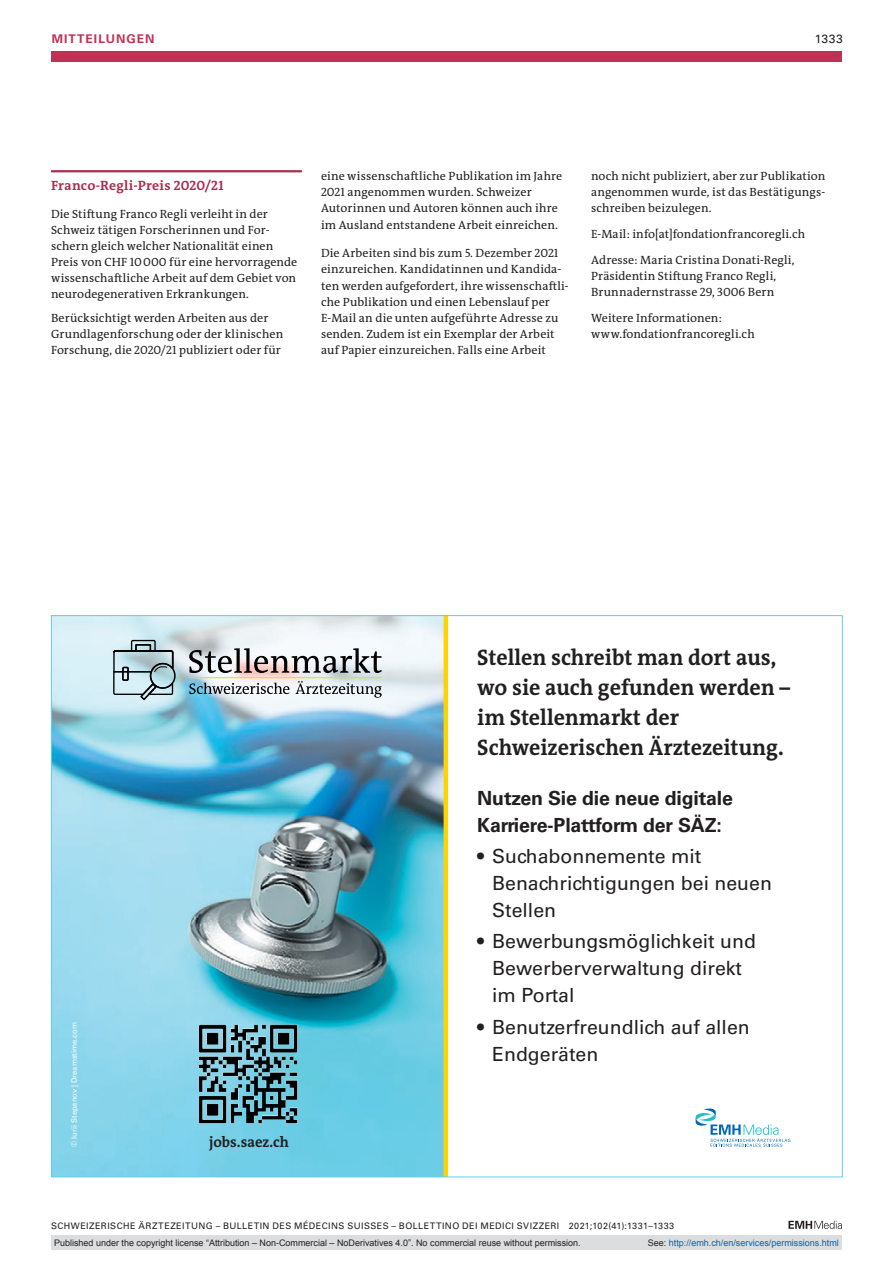
<style>
.page{position:relative;width:893px;height:1263px;background:#fff}
.page>*{position:absolute;margin:0;border:0;box-sizing:border-box;transform-origin:0 0}
.t1{font:700 22.5px/30px "The Antiqua B W7";color:#231f20;scale:.96 1}
.t2{font:19.5px/27px "Univers LT Std";color:#231f20}
.t3{font:700 19.5px/27px "Univers LT Std";letter-spacing:-.01em;color:#231f20}
.t4{font:700 15px "The Antiqua B W7";color:#231f20;scale:.96 1}
.section-h1{font:700 13.5px "The Antiqua B W7";letter-spacing:.02em;color:#ae2b4e}
.section-pf{font:12px/16px "The Antiqua B W5 Plain";letter-spacing:.01em;color:#231f20}
.ressort{font:700 12px "Univers LT Std";letter-spacing:.085em;color:#bf3256}
.ressort-2{font:12px "Univers LT Std";color:#231f20}
.t5{font:9px "Arial";color:#231f20}
.t6{font:9px "Univers LT Std";letter-spacing:.05em;color:#231f20}
.t7{font:9px "Arial";color:#0066b3}
.t8{font:7.5px "Univers LT Std";color:#fff}
.s1{color:#231f20}
</style>
<div class="page">
<svg style="left:788px;top:1221px;width:54px;height:8px"></svg>
<hr style="left:51px;top:170px;width:251px;height:2px;background:#ae2b4e">
<div style="left:51px;top:51px;width:791px;height:11px;background:#bf3256"></div>
<img style="left:53px;top:617px;width:391px;height:558px">
<hr style="left:444px;top:616px;width:4px;height:561px;background:#fed304">
<svg style="left:189px;top:648px;width:193px;height:25px"></svg>
<svg style="left:189px;top:681px;width:193px;height:17px"></svg>
<hr style="left:189px;top:677px;width:192px;height:1px;background:#ebdb30">
<div style="left:150px;top:663px;width:26px;height:26px;border:1px solid #000001;border-radius:50%"></div>
<svg style="left:113px;top:640px;width:61px;height:61px;background:#a2b8bf"></svg>
<svg style="left:696px;top:1108px;width:94px;height:39px"></svg>
<img style="left:198px;top:1023px;width:101px;height:102px">
<div style="left:51px;top:1235px;width:791px;height:15px;background:#dcdddf"></div>
<p class="ressort" style="left:52px;top:31px;width:104px">MITTEILUNGEN</p>
<p class="ressort-2" style="left:815px;top:31px;width:30px">1333</p>
<p class="section-h1" style="left:51px;top:177px;width:174px">Franco-Regli-Preis 2020/21</p>
<p class="section-pf" style="left:51px;top:206px;width:248px">Die Stiftung Franco Regli verleiht in der Schweiz tätigen Forscherinnen und For&shy;schern gleich welcher Nationalität einen Preis von CHF 10000 für eine hervorragende wissenschaftliche Arbeit auf dem Gebiet von neurodegenerativen Erkrankungen.</p>
<p class="section-pf" style="left:51px;top:310px;width:234px">Berücksichtigt werden Arbeiten aus der<br>Grundlagenforschung oder der klinischen<br>Forschung, die 2020/21 publiziert oder für</p>
<p class="section-pf" style="left:321px;top:168px;width:243px">eine wissenschaftliche Publikation im Jahre 2021 angenommen wurden. Schweizer Autorinnen und Autoren können auch ihre im Ausland entstandene Arbeit einreichen.</p>
<p class="section-pf" style="left:321px;top:245px;width:249px">Die Arbeiten sind bis zum 5. Dezember 2021 einzureichen. Kandidatinnen und Kandida&shy;ten werden aufgefordert, ihre wissenschaftli&shy;che Publikation und einen Lebenslauf per E-Mail an die unten aufgeführte Adresse zu senden. Zudem ist ein Exemplar der Arbeit auf Papier einzureichen. Falls eine Arbeit</p>
<p class="section-pf" style="left:591px;top:168px;width:236px;text-align:justify">noch nicht publiziert, aber zur Publikation angenommen wurde, ist das Bestätigungs&shy;schreiben beizulegen.</p>
<p class="section-pf" style="left:591px;top:226px;width:216px">E-Mail: info[at]fondationfrancoregli.ch</p>
<p class="section-pf" style="left:591px;top:252px;width:205px">Adresse: Maria Cristina Donati-Regli,<br>Präsidentin Stiftung Franco Regli,<br>Brunnadernstrasse 29, 3006 Bern</p>
<p class="section-pf" style="left:591px;top:310px;width:165px">Weitere Informationen: www.fondationfrancoregli.ch</p>
<p class="t8" style="left:70px;top:1147px;width:126px;rotate:-90deg">© Iurii Stepanov | Dreamstime.com</p>
<p class="t4" style="left:209px;top:1132px;width:85px">jobs.saez.ch</p>
<p class="t1" style="left:477px;top:643px;width:327px">Stellen schreibt man dort aus, wo sie auch gefunden werden – im Stellenmarkt der<br>Schweizerischen Ärztezeitung.</p>
<p class="t3" style="left:477px;top:785px;width:257px">Nutzen Sie die neue digitale<br>Karriere-Plattform der SÄZ:</p>
<p class="t2" style="left:492px;top:843px;width:281px;text-indent:-15px">• Suchabonnemente mit<br>Benachrichtigungen bei neuen<br>Stellen</p>
<p class="t2" style="left:492px;top:928px;width:265px;text-indent:-15px">• Bewerbungsmöglichkeit und<br>Bewerberverwaltung direkt im Portal</p>
<p class="t2" style="left:492px;top:1013px;width:259px;text-indent:-15px">• Benutzerfreundlich auf allen<br>Endgeräten</p>
<p class="t6" style="left:51px;top:1220px;width:625px">SCHWEIZERISCHE ÄRZTEZEITUNG – BULLETIN DES MÉDECINS SUISSES – BOLLETTINO DEI MEDICI SVIZZERI 2021;102(41):1331–1333</p>
<p class="t5" style="left:54px;top:1237px;width:528px">Published under the copyright license “Attribution – Non-Commercial – NoDerivatives 4.0”. No commercial reuse without permission.</p>
<p class="t7" style="left:648px;top:1237px;width:193px"><span class="s1">See:</span> http://emh.ch/en/services/permissions.html</p>
</div>
